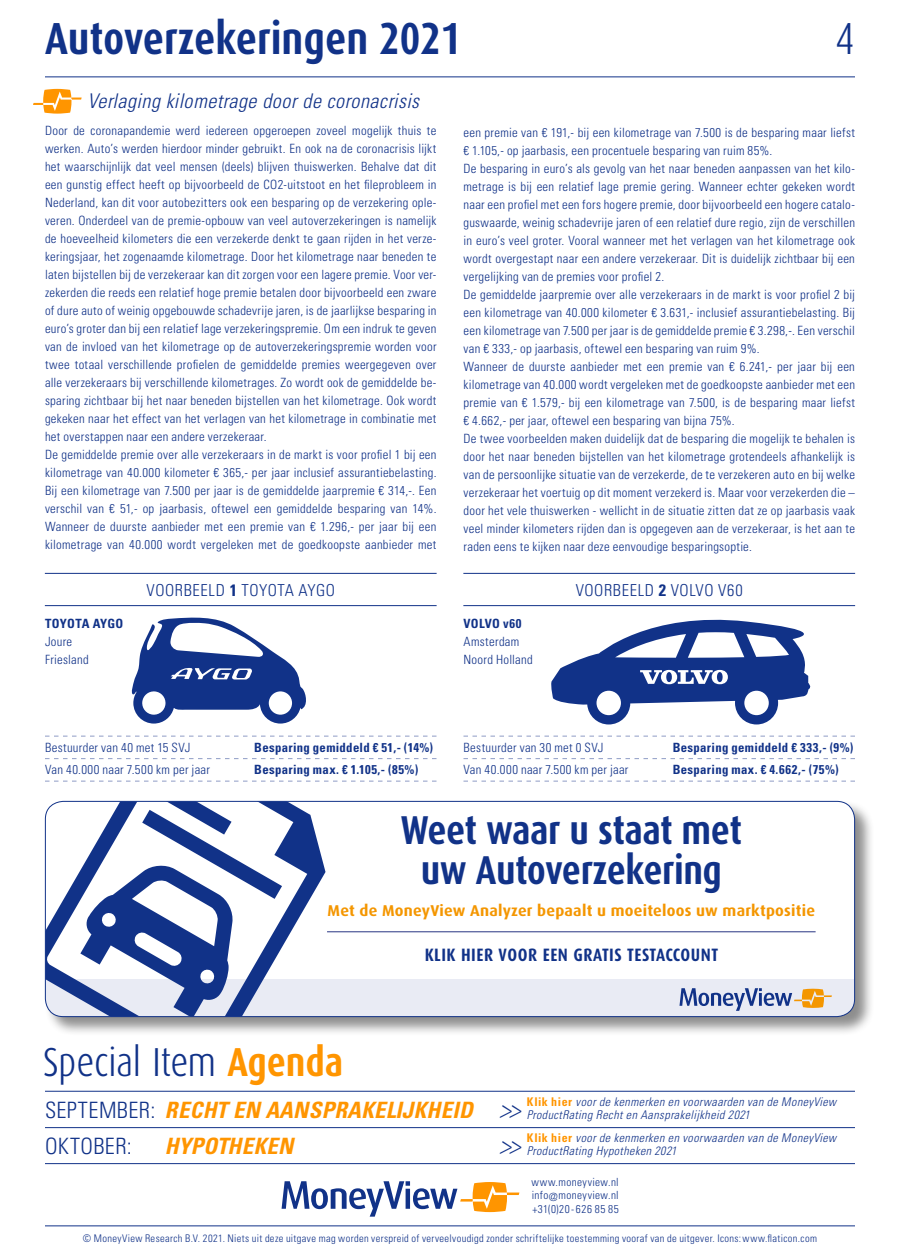
<style>
.page{position:relative;width:900px;height:1260px;background:#fff}
.page>*{position:absolute;margin:0;border:0;box-sizing:border-box;transform-origin:0 0}
.t1{font:700 45px "Dax Condensed";color:#113288}
.t2{font:300 45px "Dax Condensed";color:#113288}
.t3{font:300 40.5px "Dax Condensed";letter-spacing:-.01em;color:#113288}
.t4{font:700 40.35px/40.3px "Dax Condensed";letter-spacing:-.01em;color:#113288;text-align:center}
.t5{font:italic 300 condensed 25.5px "Univers LT";color:#113288}
.t6{font:italic 700 condensed 22.5px/36px "Univers LT";letter-spacing:.015em;color:#ff9500}
.t7{font:italic 300 condensed 20.25px "Univers LT";letter-spacing:.025em;color:#113288}
.t8{font:700 18px "Dax Condensed";letter-spacing:.03em;color:#113288}
.t9{font:300 condensed 16.5px "Univers LT";letter-spacing:.035em;color:#113288}
.t10{font:700 15.75px "Dax";letter-spacing:.015em;color:#f49600}
.t11{font:300 condensed 12.75px/18px "Univers LT";letter-spacing:.02em;color:#113288}
.t12{font:700 condensed 12.75px/22.5px "Univers LT";letter-spacing:.025em;color:#113288}
.t13{font:italic 300 condensed 12px/13.5px "Univers LT";letter-spacing:.04em;color:#113288}
.t14{font:300 condensed 11.25px/13.5px "Univers LT";letter-spacing:.035em;color:#113288;text-align:justify}
.t15{font:300 condensed 10.5px "Univers LT";letter-spacing:.035em;color:#113288}
.s1{font-weight:700}
.s2{font-weight:700;color:#ff9500}
.s3{font-weight:300;font-style:normal;color:#113288}
.s4{font-weight:700;font-style:normal;color:#ff9500}
</style>
<div class="page">
<hr style="left:45px;top:1091px;width:810px;height:1px;background:#113288">
<hr style="left:45px;top:1127px;width:810px;height:1px;background:#113288">
<hr style="left:45px;top:1163px;width:810px;height:1px;background:#113288">
<hr style="left:45px;top:1226px;width:810px;height:1px;background:#113288">
<hr style="left:45px;top:76px;width:810px;height:1px;background:#113288">
<div style="left:44px;top:801px;width:831px;height:236px;background:#000;opacity:.45"></div>
<div style="left:45px;top:801px;width:810px;height:216px;background:#fff;border-radius:18px"></div>
<div style="left:45px;top:979px;width:809px;height:38px;background:#e9ebf4"></div>
<svg style="left:680px;top:988px;width:152px;height:23px"></svg>
<svg style="left:45px;top:801px;width:281px;height:216px"></svg>
<hr style="left:327px;top:931px;width:489px;height:1px;background:#283583">
<div style="left:45px;top:801px;width:810px;height:216px;border:1px solid #113288;border-radius:18px"></div>
<svg style="left:282px;top:1181px;width:237px;height:36px"></svg>
<hr style="left:45px;top:605px;width:391px;height:1px;background:#113288">
<hr style="left:464px;top:605px;width:391px;height:1px;background:#113288">
<hr style="left:45px;top:573px;width:391px;height:1px;background:#113288">
<hr style="left:464px;top:573px;width:391px;height:1px;background:#113288">
<svg style="left:131px;top:617px;width:175px;height:107px"></svg>
<svg style="left:551px;top:619px;width:260px;height:105px"></svg>
<svg style="left:45px;top:758px;width:391px;height:1px"></svg>
<svg style="left:45px;top:781px;width:391px;height:1px"></svg>
<svg style="left:464px;top:781px;width:391px;height:1px"></svg>
<svg style="left:45px;top:736px;width:391px;height:1px"></svg>
<svg style="left:464px;top:736px;width:391px;height:1px"></svg>
<svg style="left:464px;top:758px;width:391px;height:1px"></svg>
<svg style="left:33px;top:89px;width:49px;height:25px"></svg>
<h1 class="t1" style="left:45px;top:14px;width:418px">Autoverzekeringen 2021</h1>
<h3 class="t7" style="left:87px;top:89px;width:333px">Verlaging kilometrage door de coronacrisis</h3>
<h1 class="t2" style="left:835px;top:14px;width:22px">4</h1>
<p class="t11" style="left:45px;top:122px;width:393px">Door de coronapandemie werd iedereen opgeroepen zoveel mogelijk thuis te werken. Auto’s werden hierdoor minder gebruikt. En ook na de coronacrisis lijkt het waarschijnlijk dat veel mensen (deels) blijven thuiswerken. Behalve dat dit een gunstig effect heeft op bijvoorbeeld de CO2-uitstoot en het fileprobleem in Nederland, kan dit voor autobezitters ook een besparing op de verzekering ople&shy;veren. Onderdeel van de premie-opbouw van veel autoverzekeringen is namelijk de hoeveelheid kilometers die een verzekerde denkt te gaan rijden in het verze&shy;keringsjaar, het zogenaamde kilometrage. Door het kilometrage naar beneden te laten bijstellen bij de verzekeraar kan dit zorgen voor een lagere premie. Voor ver&shy;zekerden die reeds een relatief hoge premie betalen door bijvoorbeeld een zware of dure auto of weinig opgebouwde schadevrije jaren, is de jaarlijkse besparing in euro’s groter dan bij een relatief lage verzekeringspremie. Om een indruk te geven van de invloed van het kilometrage op de autoverzekeringspremie worden voor twee totaal verschillende profielen de gemiddelde premies weergegeven over alle verzekeraars bij verschillende kilometrages. Zo wordt ook de gemiddelde be&shy;sparing zichtbaar bij het naar beneden bijstellen van het kilometrage. Ook wordt gekeken naar het effect van het verlagen van het kilometrage in combinatie met het overstappen naar een andere verzekeraar.<br>De gemiddelde premie over alle verzekeraars in de markt is voor profiel 1 bij een kilometrage van 40.000 kilometer € 365,- per jaar inclusief assurantiebelasting.<br>Bij een kilometrage van 7.500 per jaar is de gemiddelde jaarpremie € 314,-. Een verschil van € 51,- op jaarbasis, oftewel een gemiddelde besparing van 14%.<br>Wanneer de duurste aanbieder met een premie van € 1.296,- per jaar bij een kilometrage van 40.000 wordt vergeleken met de goedkoopste aanbieder met</p>
<p class="t11" style="left:464px;top:124px;width:393px">een premie van € 191,- bij een kilometrage van 7.500 is de besparing maar liefst € 1.105,- op jaarbasis, een procentuele besparing van ruim 85%.<br>De besparing in euro’s als gevolg van het naar beneden aanpassen van het kilo&shy;metrage is bij een relatief lage premie gering. Wanneer echter gekeken wordt naar een profiel met een fors hogere premie, door bijvoorbeeld een hogere catalo&shy;guswaarde, weinig schadevrije jaren of een relatief dure regio, zijn de verschillen in euro’s veel groter. Vooral wanneer met het verlagen van het kilometrage ook wordt overgestapt naar een andere verzekeraar. Dit is duidelijk zichtbaar bij een vergelijking van de premies voor profiel 2.<br>De gemiddelde jaarpremie over alle verzekeraars in de markt is voor profiel 2 bij een kilometrage van 40.000 kilometer € 3.631,- inclusief assurantiebelasting. Bij een kilometrage van 7.500 per jaar is de gemiddelde premie € 3.298,-. Een verschil van € 333,- op jaarbasis, oftewel een besparing van ruim 9%.<br>Wanneer de duurste aanbieder met een premie van € 6.241,- per jaar bij een kilometrage van 40.000 wordt vergeleken met de goedkoopste aanbieder met een premie van € 1.579,- bij een kilometrage van 7.500, is de besparing maar liefst € 4.662,- per jaar, oftewel een besparing van bijna 75%.<br>De twee voorbeelden maken duidelijk dat de besparing die mogelijk te behalen is door het naar beneden bijstellen van het kilometrage grotendeels afhankelijk is van de persoonlijke situatie van de verzekerde, de te verzekeren auto en bij welke verzekeraar het voertuig op dit moment verzekerd is. Maar voor verzekerden die – door het vele thuiswerken - wellicht in de situatie zitten dat ze op jaarbasis vaak veel minder kilometers rijden dan is opgegeven aan de verzekeraar, is het aan te raden eens te kijken naar deze eenvoudige besparingsoptie.</p>
<p class="t12" style="left:45px;top:612px;width:80px">TOYOTA AYGO</p>
<p class="t11" style="left:45px;top:632px;width:45px">Joure<br>Friesland</p>
<p class="t9" style="left:147px;top:581px;width:190px">VOORBEELD <span class="s1">1</span> TOYOTA AYGO</p>
<p class="t9" style="left:576px;top:581px;width:169px">VOORBEELD <span class="s1">2</span> VOLVO V60</p>
<p class="t12" style="left:464px;top:612px;width:60px">VOLVO v60</p>
<p class="t11" style="left:464px;top:632px;width:71px">Amsterdam<br>Noord Holland</p>
<p class="t11" style="left:45px;top:736px;width:167px;line-height:22.5px">Bestuurder van 40 met 15 SVJ<br>Van 40.000 naar 7.500 km per jaar</p>
<p class="t12" style="left:254px;top:736px;width:180px">Besparing gemiddeld € 51,- (14%)<br>Besparing max. € 1.105,- (85%)</p>
<p class="t11" style="left:464px;top:736px;width:167px;line-height:22.5px">Bestuurder van 30 met 0 SVJ<br>Van 40.000 naar 7.500 km per jaar</p>
<p class="t12" style="left:673px;top:736px;width:182px">Besparing gemiddeld € 333,- (9%)<br>Besparing max. € 4.662,- (75%)</p>
<h3 class="t4" style="left:401px;top:810px;width:342px">Weet waar u staat met uw Autoverzekering</h3>
<p class="t10" style="left:328px;top:901px;width:489px">Met de MoneyView Analyzer bepaalt u moeiteloos uw marktpositie</p>
<h3 class="t8" style="left:425px;top:944px;width:295px">KLIK HIER VOOR EEN GRATIS TESTACCOUNT</h3>
<h2 class="t3" style="left:43px;top:1039px;width:302px">Special Item <span class="s2">Agenda</span></h2>
<h3 class="t6" style="left:45px;top:1092px;width:430px"><span class="s3">SEPTEMBER:</span> RECHT EN AANSPRAKELIJKHEID<br><span class="s3">OKTOBER:</span></h3>
<h3 class="t6" style="left:165px;top:1128px;width:130px">HYPOTHEKEN</h3>
<h3 class="t5" style="left:500px;top:1093px;width:23px">&gt;&gt;</h3>
<p class="t13" style="left:527px;top:1095px;width:311px"><span class="s4">Klik hier</span> voor de kenmerken en voorwaarden van de MoneyView<br>ProductRating Recht en Aansprakelijkheid 2021</p>
<h3 class="t5" style="left:500px;top:1129px;width:23px">&gt;&gt;</h3>
<p class="t13" style="left:527px;top:1131px;width:311px"><span class="s4">Klik hier</span> voor de kenmerken en voorwaarden van de MoneyView<br>ProductRating Hypotheken 2021</p>
<p class="t14" style="left:531px;top:1175px;width:89px">www.moneyview.nl info@moneyview.nl +31(0)20-626 85 85</p>
<p class="t15" style="left:83px;top:1232px;width:736px">© MoneyView Research B.V. 2021. Niets uit deze uitgave mag worden verspreid of verveelvoudigd zonder schriftelijke toestemming vooraf van de uitgever. Icons:www.flaticon.com</p>
</div>
